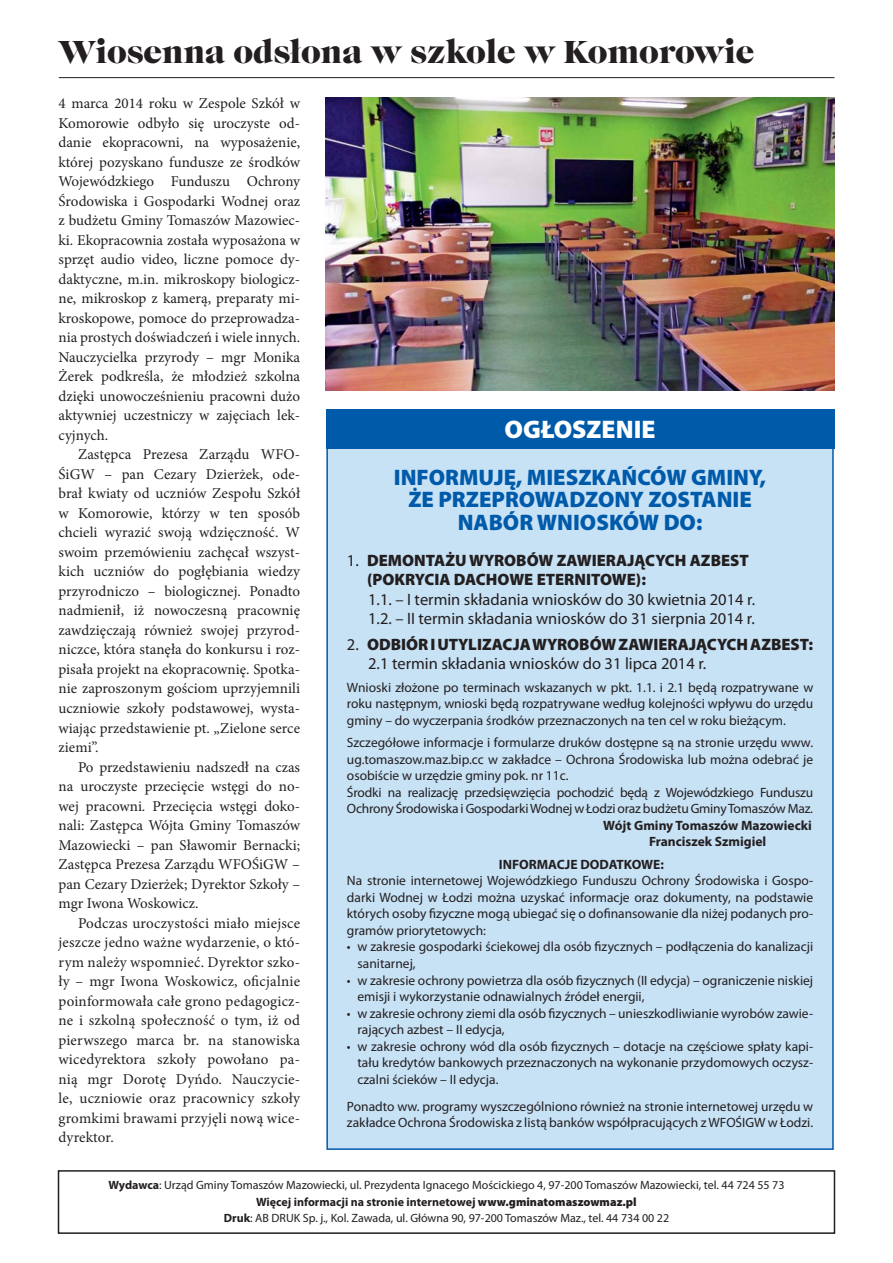
<style>
.page{position:relative;width:893px;height:1263px;background:#fff}
.page>*{position:absolute;margin:0;border:0;box-sizing:border-box;transform-origin:0 0}
.t1{font:33px "Caslon Gra DCE";color:#231f20}
.t2{font:900 25.5px "Myriad Pro";color:#fff}
.t3{font:900 22.5px/22.5px "Myriad Pro";color:#005aaa;text-align:center}
.t4{font:900 16.5px/19.5px "Myriad Pro";color:#231f20}
.t5{font:16.5px/19.5px "Myriad Pro";color:#231f20}
.t6{font:15px/19.5px "Minion Pro";color:#231f20;text-align:justify}
.t7{font:13.5px/16.5px "Myriad Pro";color:#231f20}
.t8{font:700 13.5px/16.5px "Myriad Pro";color:#231f20;text-align:center}
.t9{font:12px/16.5px "Myriad Pro";color:#231f20;text-align:center}
.s1{font-weight:400}
.s2{font-weight:700}
.s3{font-weight:900}
</style>
<div class="page">
<div style="left:327px;top:410px;width:506px;height:739px;background:#c7e1f5"></div>
<div style="left:58px;top:1170px;width:777px;height:64px;border:2px solid #231f20"></div>
<div style="left:326px;top:410px;width:508px;height:38px;background:#005aaa"></div>
<img style="left:326px;top:98px;width:508px;height:292px">
<hr style="left:59px;top:77px;width:775px;height:1px;background:#231f20">
<h1 class="t1" style="left:58px;top:39px;width:697px">Wiosenna odsłona w szkole w Komorowie</h1>
<p class="t6" style="left:58px;top:95px;width:243px">4 marca 2014 roku w Zespole Szkół w Komorowie odbyło się uroczyste od&shy;danie ekopracowni, na wyposażenie, której pozyskano fundusze ze środków Wojewódzkiego Funduszu Ochrony Środowiska i Gospodarki Wodnej oraz z budżetu Gminy Tomaszów Mazowiec&shy;ki. Ekopracownia została wyposażona w sprzęt audio video, liczne pomoce dy&shy;daktyczne, m.in. mikroskopy biologicz&shy;ne, mikroskop z kamerą, preparaty mi&shy;kroskopowe, pomoce do przeprowadza&shy;nia prostych doświadczeń i wiele innych.<br>Nauczycielka przyrody – mgr Monika Żerek podkreśla, że młodzież szkolna dzięki unowocześnieniu pracowni dużo aktywniej uczestniczy w zajęciach lek&shy;cyjnych.</p>
<p class="t6" style="left:58px;top:446px;width:243px;text-indent:20px">Zastępca Prezesa Zarządu WFO-ŚiGW – pan Cezary Dzierżek, ode&shy;brał kwiaty od uczniów Zespołu Szkół w Komorowie, którzy w ten sposób chcieli wyrazić swoją wdzięczność. W swoim przemówieniu zachęcał wszyst&shy;kich uczniów do pogłębiania wiedzy przyrodniczo – biologicznej. Ponadto nadmienił, iż nowoczesną pracownię zawdzięczają również swojej przyrod&shy;niczce, która stanęła do konkursu i roz&shy;pisała projekt na ekopracownię. Spotka&shy;nie zaproszonym gościom uprzyjemnili uczniowie szkoły podstawowej, wysta&shy;wiając przedstawienie pt. „Zielone serce ziemi”.</p>
<p class="t6" style="left:58px;top:758px;width:243px;text-indent:20px">Po przedstawieniu nadszedł na czas na uroczyste przecięcie wstęgi do no&shy;wej pracowni. Przecięcia wstęgi doko&shy;nali: Zastępca Wójta Gminy Tomaszów Mazowiecki – pan Sławomir Bernacki; Zastępca Prezesa Zarządu WFOŚiGW – pan Cezary Dzierżek; Dyrektor Szkoły – mgr Iwona Woskowicz.</p>
<p class="t6" style="left:58px;top:914px;width:243px;text-indent:20px">Podczas uroczystości miało miejsce jeszcze jedno ważne wydarzenie, o któ&shy;rym należy wspomnieć. Dyrektor szko&shy;ły – mgr Iwona Woskowicz, oficjalnie poinformowała całe grono pedagogicz&shy;ne i szkolną społeczność o tym, iż od pierwszego marca br. na stanowiska wicedyrektora szkoły powołano pa&shy;nią mgr Dorotę Dyńdo. Nauczycie&shy;le, uczniowie oraz pracownicy szkoły gromkimi brawami przyjęli nową wice&shy;dyrektor.</p>
<h2 class="t2" style="left:505px;top:419px;width:152px">OGŁOSZENIE</h2>
<h3 class="t3" style="left:394px;top:468px;width:374px">INFORMUJĘ, MIESZKAŃCÓW GMINY,<br>ŻE PRZEPROWADZONY ZOSTANIE<br>NABÓR WNIOSKÓW DO:</h3>
<p class="t4" style="left:367px;top:552px;width:383px;text-indent:-20px"><span class="s1">1.</span> DEMONTAŻU WYROBÓW ZAWIERAJĄCYCH AZBEST (POKRYCIA DACHOWE ETERNITOWE):</p>
<p class="t5" style="left:368px;top:591px;width:388px">1.1. – I termin składania wniosków do 30 kwietnia 2014 r.<br>1.2. – II termin składania wniosków do 31 sierpnia 2014 r.</p>
<p class="t4" style="left:368px;top:636px;width:447px;text-indent:-21px"><span class="s1">2.</span> ODBIÓR I UTYLIZACJA WYROBÓW ZAWIERAJĄCYCH AZBEST:<br><span class="s1">2.1 termin składania wniosków do 31 lipca 2014 r.</span></p>
<p class="t7" style="left:347px;top:680px;width:468px;text-align:justify">Wnioski złożone po terminach wskazanych w pkt. 1.1. i 2.1 będą rozpatrywane w roku następnym, wnioski będą rozpatrywane według kolejności wpływu do urzędu gminy – do wyczerpania środków przeznaczonych na ten cel w roku bieżącym.</p>
<p class="t7" style="left:347px;top:736px;width:468px">Szczegółowe informacje i formularze druków dostępne są na stronie urzędu www. ug.tomaszow.maz.bip.cc w zakładce – Ochrona Środowiska lub można odebrać je osobiście w urzędzie gminy pok. nr 11c.<br>Środki na realizację przedsięwzięcia pochodzić będą z Wojewódzkiego Funduszu Ochrony Środowiska i Gospodarki Wodnej w Łodzi oraz budżetu Gminy Tomaszów Maz.</p>
<p class="t8" style="left:603px;top:818px;width:210px">Wójt Gminy Tomaszów Mazowiecki<br>Franciszek Szmigiel</p>
<p class="t8" style="left:499px;top:857px;width:167px">INFORMACJE DODATKOWE:</p>
<p class="t7" style="left:347px;top:874px;width:468px;text-align:justify">Na stronie internetowej Wojewódzkiego Funduszu Ochrony Środowiska i Gospo&shy;darki Wodnej w Łodzi można uzyskać informacje oraz dokumenty, na podstawie których osoby fizyczne mogą ubiegać się o dofinansowanie dla niżej podanych pro&shy;gramów priorytetowych:</p>
<p class="t7" style="left:357px;top:940px;width:457px;text-indent:-11px">• w zakresie gospodarki ściekowej dla osób fizycznych – podłączenia do kanalizacji sanitarnej,</p>
<p class="t7" style="left:357px;top:973px;width:457px;text-indent:-11px">• w zakresie ochrony powietrza dla osób fizycznych (II edycja) – ograniczenie niskiej emisji i wykorzystanie odnawialnych źródeł energii,</p>
<p class="t7" style="left:357px;top:1006px;width:457px;text-indent:-11px">• w zakresie ochrony ziemi dla osób fizycznych – unieszkodliwianie wyrobów zawie&shy;rających azbest – II edycja,</p>
<p class="t7" style="left:357px;top:1039px;width:457px;text-align:justify;text-indent:-11px">• w zakresie ochrony wód dla osób fizycznych – dotacje na częściowe spłaty kapi&shy;tału kredytów bankowych przeznaczonych na wykonanie przydomowych oczysz&shy;czalni ścieków – II edycja.</p>
<p class="t7" style="left:347px;top:1099px;width:468px">Ponadto ww. programy wyszczególniono również na stronie internetowej urzędu w zakładce Ochrona Środowiska z listą banków współpracujących z WFOŚIGW w Łodzi.</p>
<p class="t9" style="left:108px;top:1178px;width:677px"><span class="s2">Wydawca</span>: Urząd Gminy Tomaszów Mazowiecki, ul. Prezydenta Ignacego Mościckiego 4, 97-200 Tomaszów Mazowiecki, tel. 44 724 55 73<br><span class="s2">Więcej informacji na stronie internetowej</span> <span class="s3">www.gminatomaszowmaz.pl<br></span><span class="s2">Druk</span>: AB DRUK Sp. j., Kol. Zawada, ul. Główna 90, 97-200 Tomaszów Maz., tel. 44 734 00 22</p>
</div>
